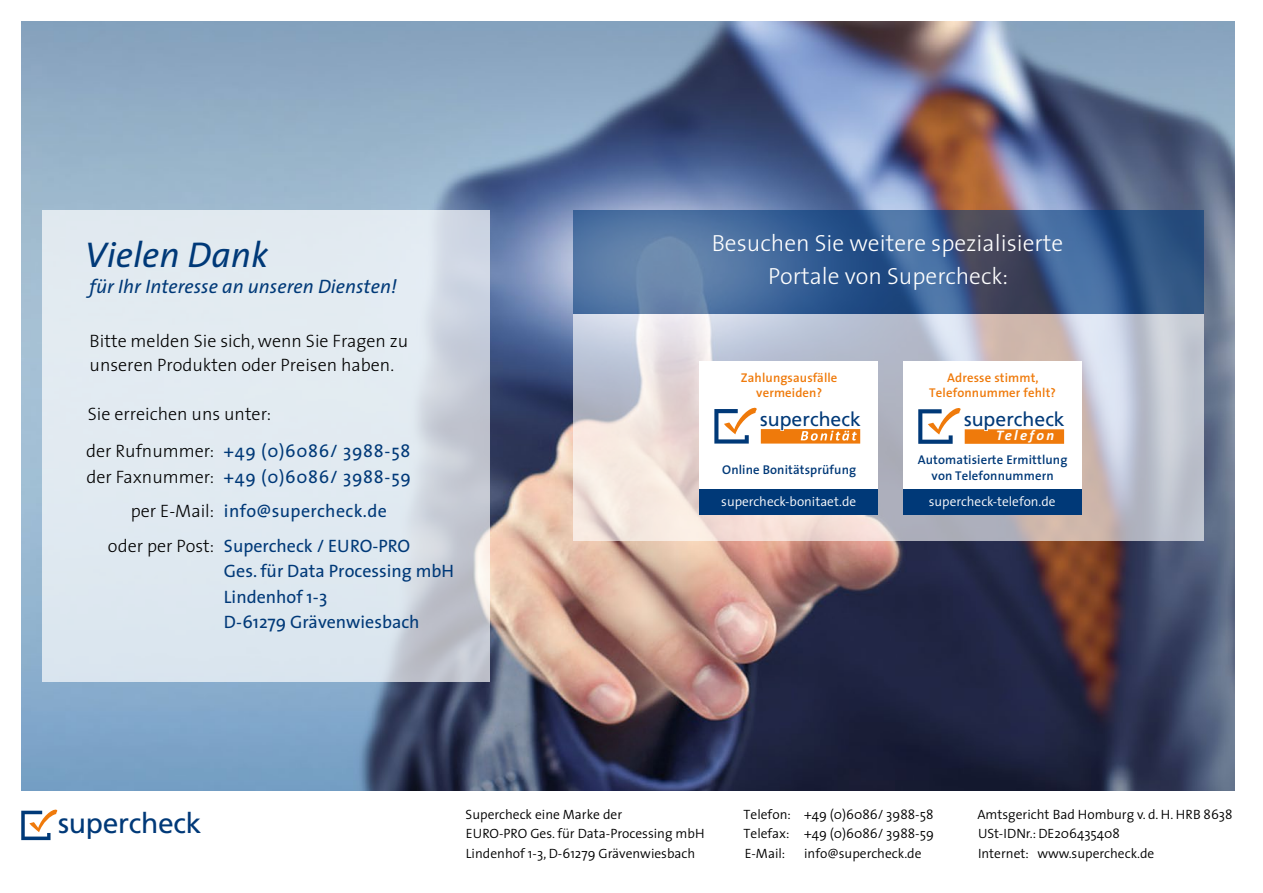
<style>
.page{position:relative;width:1263px;height:893px;background:#fff}
.page>*{position:absolute;margin:0;border:0;box-sizing:border-box;transform-origin:0 0}
.t1{font:italic 36px "The Sans";color:#003978}
.t2{font:28.35px "Frutiger LT Std";letter-spacing:-.01em;color:#003978}
.t3{font:300 23.4px/32.2px "The Sans";color:#fff;text-align:center}
.t4{font:italic 19.5px "The Sans";color:#003978}
.t5{font:19.5px "Frutiger LT Std";color:#003978}
.t6{font:300 18px/34.5px "The Sans";color:#000}
.t7{font:18px/25.5px "The Sans";color:#003978}
.t8{font:18px/25.5px "The Sans";letter-spacing:.04em;color:#003978}
.t9{font:italic 700 14.7px "Calibri";letter-spacing:.155em;color:#fff}
.t10{font:300 13.5px/19.5px "The Sans";color:#000}
.t11{font:300 13.35px "The Sans";color:#fff}
.t12{font:600 12.75px/15.3px "The Sans";letter-spacing:.01em;color:#003978;text-align:center}
.t13{font:600 12.75px/15.3px "The Sans";letter-spacing:.01em;color:#ef7a0b;text-align:center}
</style>
<div class="page">
<img style="left:21px;top:21px;width:1213px;height:770px">
<svg style="left:43px;top:210px;width:447px;height:472px;background:#dce4ec"></svg>
<svg style="left:21px;top:809px;width:37px;height:31px"></svg>
<svg style="left:573px;top:314px;width:630px;height:227px;background:#cfccd2"></svg>
<svg style="left:573px;top:210px;width:630px;height:104px;background:#416290"></svg>
<div style="left:699px;top:361px;width:179px;height:153px;background:#fff"></div>
<div style="left:699px;top:489px;width:179px;height:26px;background:#003978"></div>
<svg style="left:714px;top:408px;width:146px;height:36px"></svg>
<div style="left:903px;top:361px;width:178px;height:153px;background:#fff"></div>
<div style="left:903px;top:489px;width:178px;height:26px;background:#003978"></div>
<svg style="left:918px;top:408px;width:146px;height:36px"></svg>
<h1 class="t1" style="left:85px;top:225px;width:185px">Vielen Dank</h1>
<h3 class="t4" style="left:90px;top:270px;width:309px">für Ihr Interesse an unseren Diensten!</h3>
<h3 class="t6" style="left:90px;top:329px;width:320px;line-height:23.4px">Bitte melden Sie sich, wenn Sie Fragen zu unseren Produkten oder Preisen haben.</h3>
<h3 class="t6" style="left:86px;top:395px;width:187px;line-height:37px">Sie erreichen uns unter: der Rufnummer:</h3>
<h3 class="t6" style="left:86px;top:459px;width:129px;text-align:right">der Faxnummer: per E-Mail:<br>oder per Post:</h3>
<h3 class="t8" style="left:224px;top:438px;width:188px">+49 (0)6086/ 3988-58 +49 (0)6086/ 3988-59</h3>
<h3 class="t7" style="left:224px;top:493px;width:188px;line-height:34.5px">info@supercheck.de<br>Supercheck / EURO-PRO</h3>
<h3 class="t7" style="left:224px;top:558px;width:232px">Ges. für Data Processing mbH<br>Lindenhof 1-3<br>D-61279 Grävenwiesbach</h3>
<h3 class="t3" style="left:712px;top:227px;width:353px">Besuchen Sie weitere spezialisierte<br>Portale von Supercheck:</h3>
<p class="t13" style="left:741px;top:369px;width:98px">Zahlungsausfälle vermeiden?</p>
<h3 class="t5" style="left:760px;top:407px;width:102px">supercheck</h3>
<p class="t12" style="left:722px;top:461px;width:135px">Online Bonitätsprüfung</p>
<p class="t11" style="left:721px;top:490px;width:137px">supercheck-bonitaet.de</p>
<p class="t13" style="left:929px;top:369px;width:128px">Adresse stimmt,<br>Telefonnummer fehlt?</p>
<h3 class="t5" style="left:964px;top:407px;width:102px">supercheck</h3>
<p class="t9" style="left:996px;top:425px;width:59px">Telefon</p>
<p class="t12" style="left:918px;top:452px;width:151px">Automatisierte Ermittlung von Telefonnummern</p>
<p class="t11" style="left:929px;top:490px;width:128px">supercheck-telefon.de</p>
<h2 class="t2" style="left:58px;top:806px;width:145px">supercheck</h2>
<p class="t10" style="left:743px;top:804px;width:192px;text-align:justify">Telefon: +49 (0)6086/ 3988-58<br>Telefax: +49 (0)6086/ 3988-59<br>E-Mail:</p>
<p class="t10" style="left:466px;top:804px;width:240px">Supercheck eine Marke der<br>EURO-PRO Ges. für Data-Processing mbH<br>Lindenhof 1-3, D-61279 Grävenwiesbach</p>
<p class="t10" style="left:977px;top:804px;width:257px">Amtsgericht Bad Homburg v. d. H. HRB 8638<br>USt-IDNr.: DE206435408<br>Internet: www.supercheck.de</p>
<p class="t10" style="left:804px;top:843px;width:119px">info@supercheck.de</p>
</div>
